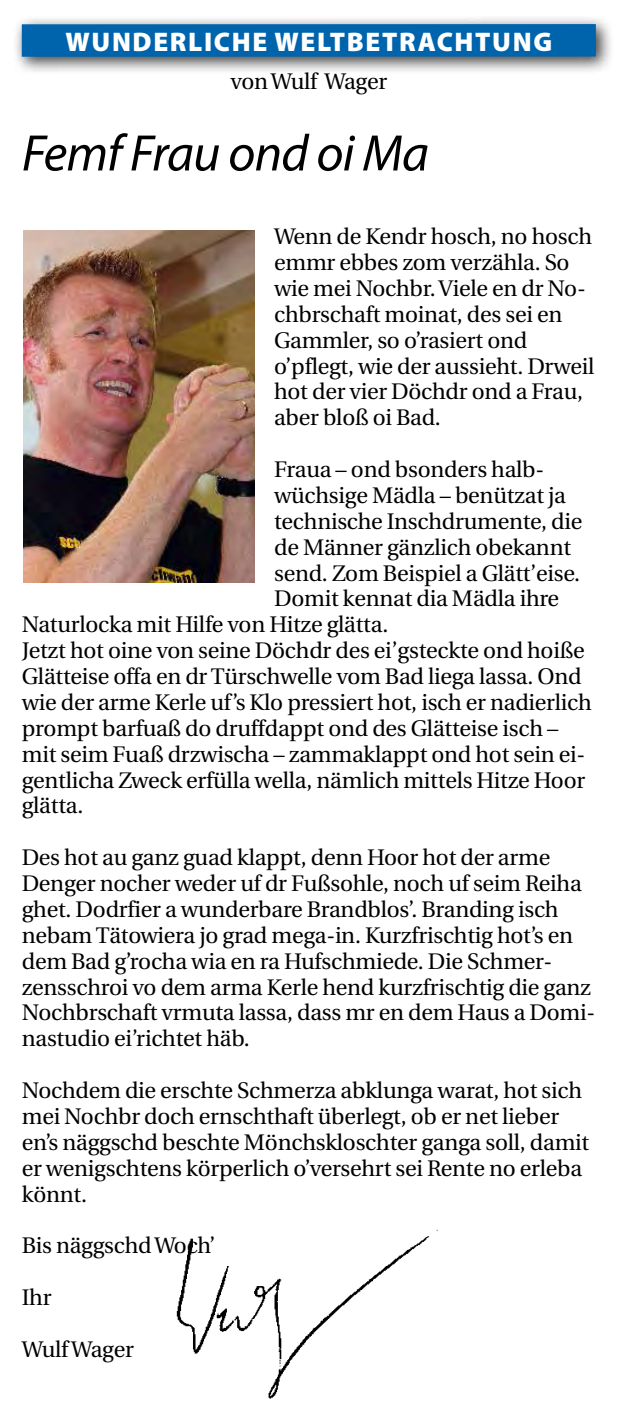
<style>
.page{position:relative;width:619px;height:1423px;background:#fff}
.page>*{position:absolute;margin:0;border:0;box-sizing:border-box;transform-origin:0 0}
.t1{font:italic 51.75px "Myriad Pro";letter-spacing:-.015em;color:#000}
.t2{font:900 27px "Myriad Pro";letter-spacing:.06em;color:#fff}
.t3{font:22.5px/25.9px "Utopia";letter-spacing:-.01em;color:#000}
</style>
<div class="page">
<div style="left:13px;top:15px;width:601px;height:60px;background:#000;opacity:.75"></div>
<div style="left:22px;top:24px;width:574px;height:33px;background:#0064ad"></div>
<img style="left:176px;top:1229px;width:262px;height:170px">
<img style="left:23px;top:230px;width:232px;height:352px">
<p class="t2" style="left:65px;top:24px;width:488px">WUNDERLICHE WELTBETRACHTUNG</p>
<p class="t3" style="left:230px;top:69px;width:158px">von Wulf Wager</p>
<h1 class="t1" style="left:22px;top:121px;width:409px">Femf Frau ond oi Ma</h1>
<p class="t3" style="left:274px;top:224px;width:322px">Wenn de Kendr hosch, no hosch emmr ebbes zom verzähla. So wie mei Nochbr. Viele en dr No&shy;chbrschaft moinat, des sei en<br>Gammler, so o’rasiert ond o’pflegt, wie der aussieht. Drweil hot der vier Döchdr ond a Frau, aber bloß oi Bad.</p>
<p class="t3" style="left:274px;top:457px;width:272px">Fraua – ond bsonders halb-</p>
<p class="t3" style="left:274px;top:483px;width:293px">wüchsige Mädla – benützat ja</p>
<p class="t3" style="left:274px;top:509px;width:310px">technische Inschdrumente, die</p>
<p class="t3" style="left:274px;top:534px;width:298px">de Männer gänzlich obekannt</p>
<p class="t3" style="left:274px;top:560px;width:308px">send. Zom Beispiel a Glätt’eise.</p>
<p class="t3" style="left:274px;top:586px;width:286px">Domit kennat dia Mädla ihre</p>
<p class="t3" style="left:22px;top:612px;width:368px">Naturlocka mit Hilfe von Hitze glätta.</p>
<p class="t3" style="left:22px;top:638px;width:564px">Jetzt hot oine von seine Döchdr des ei’gsteckte ond hoiße</p>
<p class="t3" style="left:22px;top:664px;width:561px">Glätteise offa en dr Türschwelle vom Bad liega lassa. Ond</p>
<p class="t3" style="left:22px;top:690px;width:571px">wie der arme Kerle uf’s Klo pressiert hot, isch er nadierlich</p>
<p class="t3" style="left:22px;top:716px;width:538px">prompt barfuaß do druffdappt ond des Glätteise isch –</p>
<p class="t3" style="left:22px;top:741px;width:565px">mit seim Fuaß drzwischa – zammaklappt ond hot sein ei-</p>
<p class="t3" style="left:22px;top:767px;width:565px">gentlicha Zweck erfülla wella, nämlich mittels Hitze Hoor</p>
<p class="t3" style="left:22px;top:793px;width:63px">glätta.</p>
<p class="t3" style="left:22px;top:845px;width:575px">Des hot au ganz guad klappt, denn Hoor hot der arme Denger nocher weder uf dr Fußsohle, noch uf seim Reiha ghet. Dodrfier a wunderbare Brandblos’. Branding isch nebam Tätowiera jo grad mega-in. Kurzfrischtig hot’s en dem Bad g’rocha wia en ra Hufschmiede. Die Schmer&shy;zensschroi vo dem arma Kerle hend kurzfrischtig die ganz Nochbrschaft vrmuta lassa, dass mr en dem Haus a Domi&shy;nastudio ei’richtet häb.</p>
<p class="t3" style="left:22px;top:1078px;width:569px">Nochdem die erschte Schmerza abklunga warat, hot sich mei Nochbr doch ernschthaft überlegt, ob er net lieber en’s näggschd beschte Mönchskloschter ganga soll, damit er wenigschtens körperlich o’versehrt sei Rente no erleba könnt.</p>
<p class="t3" style="left:22px;top:1233px;width:195px">Bis näggschd Woch’</p>
<p class="t3" style="left:22px;top:1285px;width:31px">Ihr</p>
<p class="t3" style="left:22px;top:1337px;width:113px">Wulf Wager</p>
</div>
